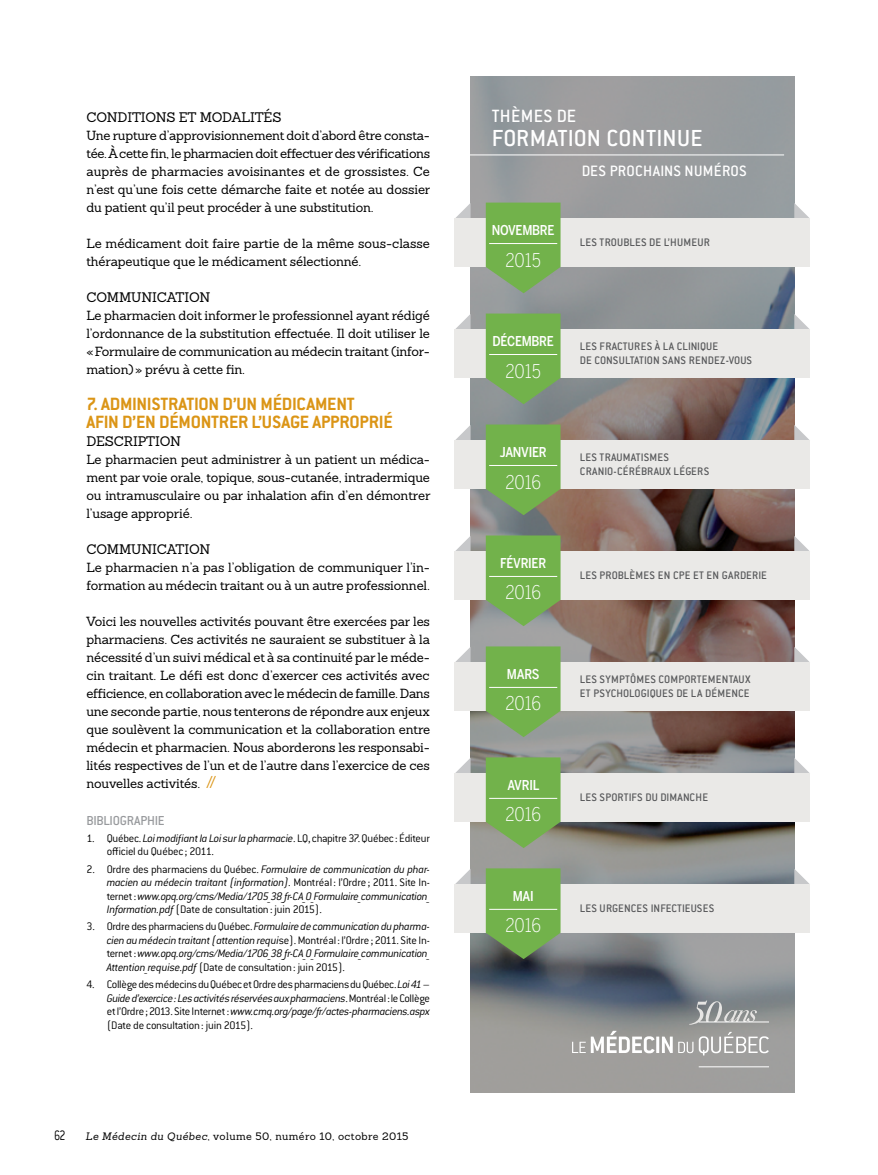
<style>
.page{position:relative;width:878px;height:1175px;background:#fff}
.page>*{position:absolute;margin:0;border:0;box-sizing:border-box;transform-origin:0 0}
.t1{font:500 25.5px "Conduit ITC Std";letter-spacing:.005em;color:#fff}
.t2{font:700 19.5px/18px "Conduit ITC Std";letter-spacing:-.01em;color:#db9516}
.t3{font:500 19.5px "Conduit ITC Std";letter-spacing:.02em;color:#fff}
.t4{font:300 18.75px "Benton Sans Cond";letter-spacing:-.005em;color:#fff}
.t5{font:500 16.5px "Conduit ITC Std";letter-spacing:.02em;color:#fff}
.t6{font:300 15px "Conduit ITC Std";color:#000;scale:.8 1}
.t7{font:500 14.25px "Conduit ITC Std";letter-spacing:-.025em;color:#989a9d}
.t8{font:13.5px "Sanchez Slab";letter-spacing:-.01em;color:#000}
.t9{font:500 13.5px "Benton Sans Cond";letter-spacing:-.02em;color:#fff}
.t10{font:12.9px/18px "Sanchez Slab";letter-spacing:-.01em;color:#000;text-align:justify}
.t11{font:italic 300 12px/13.5px "Conduit ITC Std";letter-spacing:-.03em;color:#000;text-align:justify}
.t12{font:300 12px/13.5px "Conduit ITC Std";letter-spacing:-.025em;color:#000}
.t13{font:500 12px/13.5px "Conduit ITC Std";letter-spacing:.02em;color:#58595b}
.t14{font:10.5px "Sanchez Slab";letter-spacing:.04em;color:#000}
.s1{font-family:"Conduit ITC Std";font-weight:500;font-size:19.2px;color:#db9516}
.s2{font-style:italic}
.s3{font-style:normal}
</style>
<div class="page">
<img style="left:470px;top:77px;width:324px;height:1015px">
<svg style="left:454px;top:204px;width:16px;height:19px"></svg>
<svg style="left:794px;top:203px;width:15px;height:15px"></svg>
<div style="left:455px;top:218px;width:355px;height:48px;background:#eae9e7"></div>
<svg style="left:486px;top:202px;width:74px;height:91px;background:#77ae57"></svg>
<hr style="left:489px;top:243px;width:68px;height:1px;background:#fff">
<svg style="left:454px;top:315px;width:16px;height:19px"></svg>
<svg style="left:794px;top:314px;width:15px;height:15px"></svg>
<div style="left:455px;top:329px;width:355px;height:48px;background:#eae9e7"></div>
<svg style="left:486px;top:313px;width:74px;height:91px;background:#75ac55"></svg>
<hr style="left:489px;top:354px;width:68px;height:1px;background:#fff">
<svg style="left:454px;top:425px;width:16px;height:20px"></svg>
<svg style="left:794px;top:425px;width:15px;height:15px"></svg>
<div style="left:455px;top:440px;width:355px;height:48px;background:#eae9e7"></div>
<svg style="left:486px;top:424px;width:74px;height:91px;background:#74aa51"></svg>
<hr style="left:489px;top:465px;width:68px;height:1px;background:#fff">
<svg style="left:454px;top:536px;width:16px;height:20px"></svg>
<svg style="left:794px;top:536px;width:15px;height:15px"></svg>
<div style="left:455px;top:551px;width:355px;height:48px;background:#eae9e7"></div>
<svg style="left:486px;top:535px;width:74px;height:91px;background:#76ad55"></svg>
<hr style="left:489px;top:576px;width:68px;height:1px;background:#fff">
<svg style="left:454px;top:647px;width:16px;height:19px"></svg>
<svg style="left:794px;top:646px;width:15px;height:16px"></svg>
<div style="left:455px;top:662px;width:355px;height:48px;background:#eae9e7"></div>
<svg style="left:486px;top:646px;width:74px;height:91px;background:#77ae56"></svg>
<hr style="left:489px;top:687px;width:68px;height:1px;background:#fff">
<svg style="left:454px;top:758px;width:16px;height:19px"></svg>
<svg style="left:794px;top:757px;width:15px;height:16px"></svg>
<div style="left:455px;top:773px;width:355px;height:48px;background:#eae9e7"></div>
<svg style="left:486px;top:757px;width:74px;height:91px;background:#77ad55"></svg>
<hr style="left:489px;top:798px;width:68px;height:1px;background:#fff">
<svg style="left:454px;top:869px;width:16px;height:19px"></svg>
<svg style="left:794px;top:868px;width:16px;height:16px"></svg>
<div style="left:455px;top:884px;width:355px;height:48px;background:#eae9e7"></div>
<svg style="left:486px;top:868px;width:74px;height:91px;background:#70a74f"></svg>
<hr style="left:489px;top:909px;width:68px;height:1px;background:#fff">
<hr style="left:467px;top:154px;width:317px;height:1px;background:#fff">
<svg style="left:689px;top:1000px;width:68px;height:24px;background:#989c9d"></svg>
<svg style="left:572px;top:1030px;width:196px;height:25px"></svg>
<hr style="left:698px;top:1066px;width:71px;height:1px;background:#fff">
<hr style="left:698px;top:1021px;width:71px;height:1px;background:#fff">
<p class="t8" style="left:86px;top:108px;width:196px">CONDITIONS ET MODALITÉS</p>
<p class="t10" style="left:86px;top:126px;width:345px">Une rupture d’approvisionnement doit d’abord être consta&shy;tée. À cette fin, le pharmacien doit effectuer des vérifications auprès de pharmacies avoisinantes et de grossistes. Ce n’est qu’une fois cette démarche faite et notée au dossier du patient qu’il peut procéder à une substitution.</p>
<p class="t10" style="left:86px;top:234px;width:345px">Le médicament doit faire partie de la même sous-classe thérapeutique que le médicament sélectionné.</p>
<p class="t8" style="left:86px;top:288px;width:125px">COMMUNICATION</p>
<p class="t10" style="left:86px;top:306px;width:345px">Le pharmacien doit informer le professionnel ayant rédigé l’ordonnance de la substitution effectuée. Il doit utiliser le «Formulaire de communication au médecin traitant (infor&shy;mation)» prévu à cette fin.</p>
<h2 class="t2" style="left:86px;top:394px;width:308px">7. ADMINISTRATION D’UN MÉDICAMENT<br>AFIN D’EN DÉMONTRER L’USAGE APPROPRIÉ</h2>
<p class="t8" style="left:86px;top:432px;width:96px">DESCRIPTION</p>
<p class="t10" style="left:86px;top:450px;width:345px">Le pharmacien peut administrer à un patient un médica&shy;ment par voie orale, topique, sous-cutanée, intradermique ou intramusculaire ou par inhalation afin d’en démontrer l’usage approprié.</p>
<p class="t8" style="left:86px;top:540px;width:125px">COMMUNICATION</p>
<p class="t10" style="left:86px;top:558px;width:345px">Le pharmacien n’a pas l’obligation de communiquer l’in&shy;formation au médecin traitant ou à un autre professionnel.</p>
<p class="t10" style="left:86px;top:612px;width:345px">Voici les nouvelles activités pouvant être exercées par les pharmaciens. Ces activités ne sauraient se substituer à la nécessité d’un suivi médical et à sa continuité par le méde&shy;cin traitant. Le défi est donc d’exercer ces activités avec efficience, en collaboration avec le médecin de famille. Dans une seconde partie, nous tenterons de répondre aux enjeux que soulèvent la communication et la collaboration entre médecin et pharmacien. Nous aborderons les responsabi&shy;lités respectives de l’un et de l’autre dans l’exercice de ces nouvelles activités. <span class="s1">//</span></p>
<p class="t7" style="left:86px;top:811px;width:80px">BIBLIOGRAPHIE</p>
<p class="t12" style="left:107px;top:831px;width:325px;text-indent:-20px">1. Québec. <span class="s2">Loi modifiant la Loi sur la pharmacie</span>. LQ, chapitre 37. Québec: Éditeur officiel du Québec ; 2011.</p>
<p class="t11" style="left:107px;top:861px;width:325px;text-indent:-20px"><span class="s3">2. Ordre des pharmaciens du Québec.</span> Formulaire de communication du phar&shy;macien au médecin traitant (information). <span class="s3">Montréal : l’Ordre; 2011. Site In&shy;ternet:</span> www.opq.org/cms/Media/1705_38_fr-CA_0_Formulaire_communication_ Information.pdf <span class="s3">(Date de consultation: juin 2015).</span></p>
<p class="t11" style="left:107px;top:919px;width:325px;text-indent:-20px"><span class="s3">3. Ordre des pharmaciens du Québec.</span> Formulaire de communication du pharma&shy;cien au médecin traitant (attention requi<span class="s3">se). Montréal: l’Ordre; 2011. Site In&shy;ternet:</span> www.opq.org/cms/Media/1706_38_fr-CA_0_Formulaire_communication_ Attention_requise.pdf <span class="s3">(Date de consultation: juin 2015).</span></p>
<p class="t12" style="left:107px;top:977px;width:325px;text-align:justify;text-indent:-20px">4. Collège des médecins du Québec et Ordre des pharmaciens du Québec. <span class="s2">Loi 41 – Guide d’exercice: Les activités réservées aux pharmaciens</span>. Montréal: le Collège et l’Ordre; 2013. Site Internet: <span class="s2">www.cmq.org/page/fr/actes-pharmaciens.aspx </span>(Date de consultation: juin 2015).</p>
<p class="t6" style="left:54px;top:1126px;width:16px">62</p>
<p class="t14" style="left:86px;top:1129px;width:324px"><span class="s2">Le Médecin du Québec</span>, volume 50, numéro 10, octobre 2015</p>
<h2 class="t3" style="left:491px;top:104px;width:86px">THÈMES DE</h2>
<h1 class="t1" style="left:491px;top:123px;width:213px">FORMATION CONTINUE</h1>
<p class="t5" style="left:581px;top:161px;width:166px">DES PROCHAINS NUMÉROS</p>
<p class="t9" style="left:492px;top:222px;width:64px">NOVEMBRE</p>
<h3 class="t4" style="left:505px;top:249px;width:37px">2015</h3>
<p class="t9" style="left:492px;top:333px;width:63px">DÉCEMBRE</p>
<h3 class="t4" style="left:505px;top:360px;width:37px">2015</h3>
<p class="t13" style="left:580px;top:235px;width:131px">LES TROUBLES DE L’HUMEUR</p>
<p class="t13" style="left:580px;top:339px;width:174px">LES FRACTURES À LA CLINIQUE<br>DE CONSULTATION SANS RENDEZ-VOUS</p>
<p class="t9" style="left:499px;top:444px;width:48px">JANVIER</p>
<h3 class="t4" style="left:505px;top:471px;width:37px">2016</h3>
<p class="t9" style="left:500px;top:555px;width:47px">FÉVRIER</p>
<h3 class="t4" style="left:505px;top:582px;width:37px">2016</h3>
<p class="t9" style="left:507px;top:666px;width:34px">MARS</p>
<h3 class="t4" style="left:505px;top:692px;width:37px">2016</h3>
<p class="t9" style="left:507px;top:777px;width:34px">AVRIL</p>
<h3 class="t4" style="left:505px;top:803px;width:37px">2016</h3>
<p class="t9" style="left:512px;top:888px;width:23px">MAI</p>
<h3 class="t4" style="left:505px;top:914px;width:37px">2016</h3>
<p class="t13" style="left:580px;top:450px;width:131px">LES TRAUMATISMES<br>CRANIO-CÉRÉBRAUX LÉGERS</p>
<p class="t13" style="left:580px;top:568px;width:188px">LES PROBLÈMES EN CPE ET EN GARDERIE</p>
<p class="t13" style="left:580px;top:672px;width:172px">LES SYMPTÔMES COMPORTEMENTAUX<br>ET PSYCHOLOGIQUES DE LA DÉMENCE</p>
<p class="t13" style="left:580px;top:790px;width:130px">LES SPORTIFS DU DIMANCHE</p>
<p class="t13" style="left:580px;top:901px;width:136px">LES URGENCES INFECTIEUSES</p>
</div>
